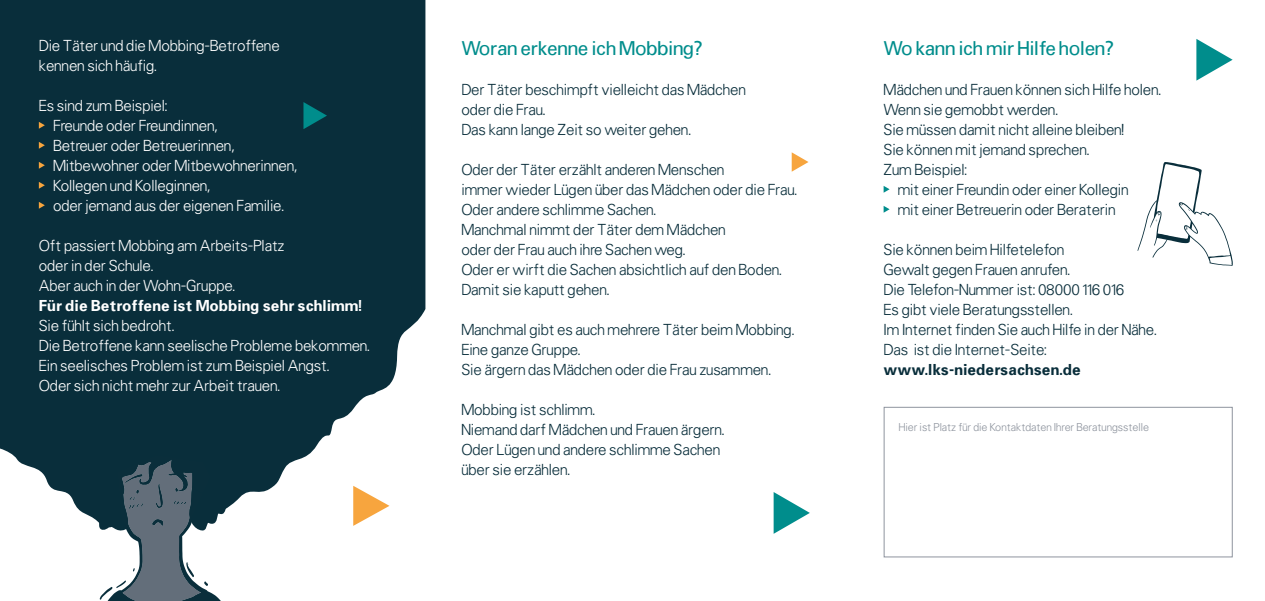
<style>
.page{position:relative;width:1265px;height:601px;background:#fff}
.page>*{position:absolute;margin:0;border:0;box-sizing:border-box;transform-origin:0 0}
.t1{font:18px "Uniform";letter-spacing:-.01em;color:#008d8c}
.t2{font:300 14px/20px "Uniform";letter-spacing:-.01em;color:#092e3b}
.t3{font:300 14px/20px "Uniform";letter-spacing:-.01em;color:#fff}
.t4{font:700 14px "Uniform";color:#fff}
.t5{font:700 14px "Uniform";color:#092e3b}
.t6{font:300 10px "Uniform";color:#8e949e}
</style>
<div class="page">
<svg style="left:0;top:0;width:425px;height:506px;background:#1d3f4b"></svg>
<svg style="left:76px;top:410px;width:156px;height:191px"></svg>
<svg style="left:883px;top:186px;width:6px;height:7px"></svg>
<svg style="left:883px;top:206px;width:6px;height:7px"></svg>
<svg style="left:1137px;top:162px;width:95px;height:104px"></svg>
<svg style="left:1196px;top:39px;width:36px;height:42px"></svg>
<svg style="left:791px;top:152px;width:17px;height:20px"></svg>
<svg style="left:39px;top:122px;width:6px;height:7px"></svg>
<svg style="left:39px;top:142px;width:6px;height:7px"></svg>
<svg style="left:39px;top:162px;width:6px;height:7px"></svg>
<svg style="left:39px;top:182px;width:6px;height:7px"></svg>
<svg style="left:39px;top:202px;width:6px;height:7px"></svg>
<svg style="left:773px;top:492px;width:36px;height:42px"></svg>
<svg style="left:353px;top:486px;width:36px;height:40px"></svg>
<svg style="left:303px;top:102px;width:24px;height:27px"></svg>
<div style="left:883px;top:407px;width:349px;height:150px;border:1px solid #8e949e"></div>
<p class="t3" style="left:39px;top:35px;width:242px">Die Täter und die Mobbing-Betroffene kennen sich häufig.</p>
<p class="t3" style="left:53px;top:95px;width:246px;text-indent:-14px">Es sind zum Beispiel:<br>Freunde oder Freundinnen,<br>Betreuer oder Betreuerinnen,<br>Mitbewohner oder Mitbewohnerinnen,<br>Kollegen und Kolleginnen,<br>oder jemand aus der eigenen Familie.</p>
<p class="t3" style="left:39px;top:235px;width:247px">Oft passiert Mobbing am Arbeits-Platz oder in der Schule.<br>Aber auch in der Wohn-Gruppe.</p>
<p class="t4" style="left:39px;top:296px;width:324px">Für die Betroffene ist Mobbing sehr schlimm!</p>
<p class="t3" style="left:39px;top:315px;width:332px">Sie fühlt sich bedroht.<br>Die Betroffene kann seelische Probleme bekommen.<br>Ein seelisches Problem ist zum Beispiel Angst.<br>Oder sich nicht mehr zur Arbeit trauen.</p>
<p class="t1" style="left:461px;top:37px;width:243px">Woran erkenne ich Mobbing?</p>
<p class="t2" style="left:461px;top:79px;width:286px">Der Täter beschimpft vielleicht das Mädchen oder die Frau.<br>Das kann lange Zeit so weiter gehen.</p>
<p class="t2" style="left:461px;top:159px;width:337px">Oder der Täter erzählt anderen Menschen<br>immer wieder Lügen über das Mädchen oder die Frau.<br>Oder andere schlimme Sachen.<br>Manchmal nimmt der Täter dem Mädchen<br>oder der Frau auch ihre Sachen weg.<br>Oder er wirft die Sachen absichtlich auf den Boden.<br>Damit sie kaputt gehen.</p>
<p class="t2" style="left:461px;top:319px;width:334px">Manchmal gibt es auch mehrere Täter beim Mobbing.<br>Eine ganze Gruppe.<br>Sie ärgern das Mädchen oder die Frau zusammen.</p>
<p class="t2" style="left:461px;top:399px;width:264px">Mobbing ist schlimm.<br>Niemand darf Mädchen und Frauen ärgern.<br>Oder Lügen und andere schlimme Sachen über sie erzählen.</p>
<p class="t1" style="left:883px;top:37px;width:232px">Wo kann ich mir Hilfe holen?</p>
<p class="t2" style="left:883px;top:79px;width:279px">Mädchen und Frauen können sich Hilfe holen.</p>
<p class="t2" style="left:883px;top:99px;width:176px">Wenn sie gemobbt werden.</p>
<p class="t2" style="left:883px;top:119px;width:242px">Sie müssen damit nicht alleine bleiben!</p>
<p class="t2" style="left:883px;top:139px;width:207px">Sie können mit jemand sprechen.</p>
<p class="t2" style="left:883px;top:159px;width:85px">Zum Beispiel:</p>
<p class="t2" style="left:897px;top:179px;width:232px">mit einer Freundin oder einer Kollegin</p>
<p class="t2" style="left:897px;top:199px;width:219px">mit einer Betreuerin oder Beraterin</p>
<p class="t2" style="left:883px;top:239px;width:274px">Sie können beim Hilfetelefon<br>Gewalt gegen Frauen anrufen.<br>Die Telefon-Nummer ist: 08000 116 016<br>Es gibt viele Beratungsstellen.<br>Im Internet finden Sie auch Hilfe in der Nähe.<br>Das ist die Internet-Seite:</p>
<p class="t5" style="left:883px;top:360px;width:199px">www.lks-niedersachsen.de</p>
<p class="t6" style="left:898px;top:420px;width:252px">Hier ist Platz für die Kontaktdaten Ihrer Beratungsstelle</p>
</div>
